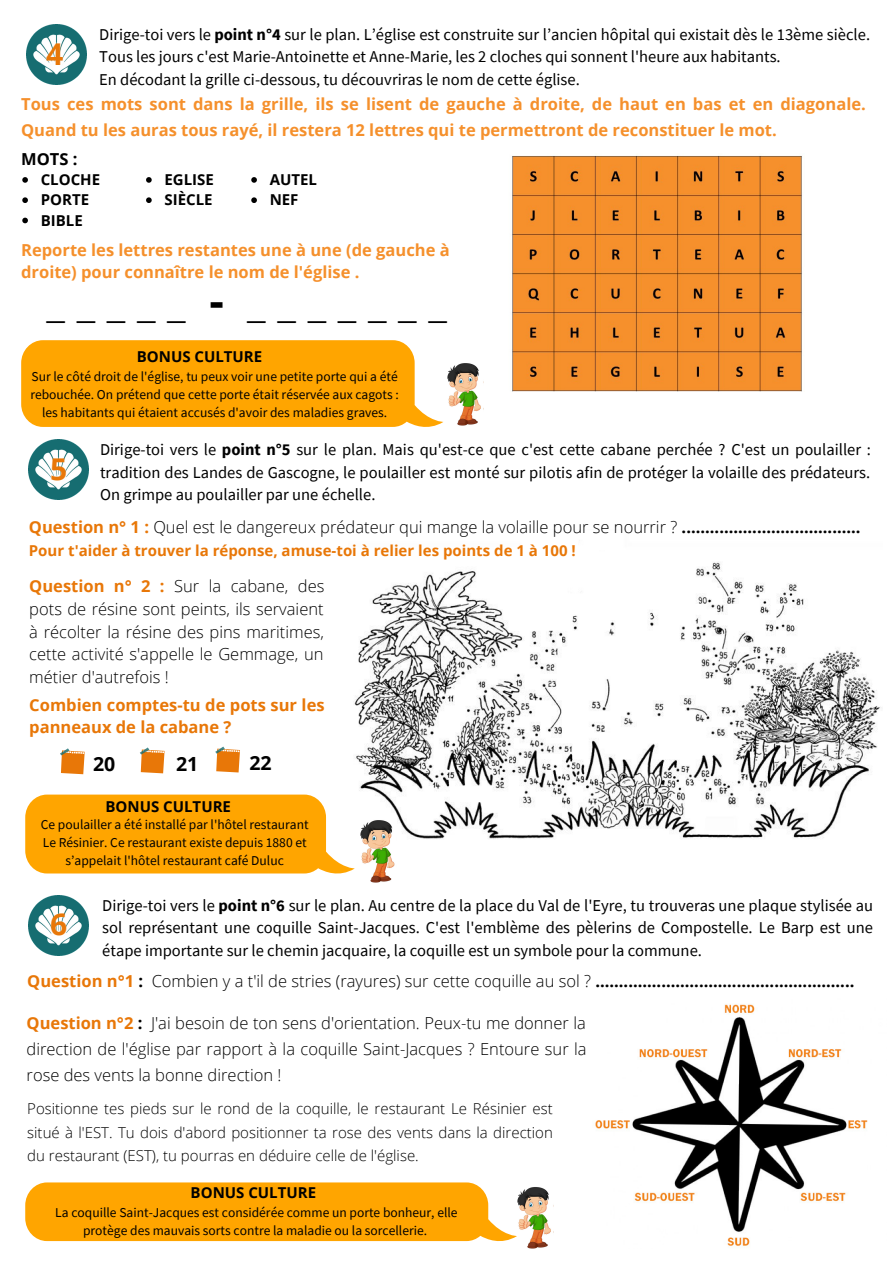
<style>
.page{position:relative;width:894px;height:1264px;background:#fff}
.page>*{position:absolute;margin:0;border:0;box-sizing:border-box;transform-origin:0 0}
.t1{font:300 45px "Open Sans";color:#000}
.t2{font:700 30px "Open Sans";color:#e87708}
.t3{font:700 19.5px "Open Sans";color:#000}
.t4{font:16.5px/22.5px "Source Sans Pro";color:#000;text-align:justify}
.t5{font:300 16.5px/22.5px "Open Sans";color:#000;text-align:justify}
.t6{font:700 16.5px/26px "Open Sans";color:#f5902c}
.t7{font:700 16.5px "Open Sans";color:#000}
.t8{font:700 16.5px/22.5px "Open Sans";color:#e87708}
.t9{font:300 15px/23.7px "Open Sans";color:#000;text-align:justify}
.t10{font:700 15px "Open Sans";color:#000}
.t11{font:700 15px "Open Sans";color:#e87708}
.t12{font:13.5px/18.3px "Source Sans Pro";color:#000;text-align:center}
.s1{font-weight:700}
.s2{font-weight:700;color:#e87708}
.s3{color:#e87708}
.s4{font-weight:300}
</style>
<div class="page">
<img style="left:27px;top:25px;width:59px;height:59px">
<img style="left:29px;top:440px;width:60px;height:59px">
<img style="left:29px;top:895px;width:60px;height:60px">
<svg style="left:21px;top:340px;width:422px;height:87px;background:#ffab12"></svg>
<svg style="left:25px;top:794px;width:330px;height:80px;background:#ffac16"></svg>
<svg style="left:25px;top:1182px;width:492px;height:60px;background:#ffac15"></svg>
<img style="left:349px;top:562px;width:531px;height:288px">
<img style="left:595px;top:1004px;width:273px;height:242px">
<img style="left:447px;top:363px;width:34px;height:62px">
<img style="left:361px;top:816px;width:36px;height:66px">
<img style="left:517px;top:1187px;width:34px;height:61px">
<img style="left:512px;top:155px;width:290px;height:236px">
<svg style="left:22px;top:177px;width:6px;height:6px"></svg>
<svg style="left:22px;top:197px;width:6px;height:6px"></svg>
<svg style="left:22px;top:218px;width:6px;height:5px"></svg>
<svg style="left:146px;top:177px;width:6px;height:6px"></svg>
<svg style="left:146px;top:197px;width:6px;height:6px"></svg>
<svg style="left:251px;top:177px;width:6px;height:6px"></svg>
<svg style="left:251px;top:197px;width:6px;height:6px"></svg>
<svg style="left:60px;top:748px;width:25px;height:26px"></svg>
<svg style="left:140px;top:747px;width:24px;height:26px"></svg>
<svg style="left:215px;top:746px;width:25px;height:26px"></svg>
<p class="t2" style="left:46px;top:33px;width:19px">4</p>
<p class="t4" style="left:99px;top:23px;width:772px">Dirige-toi vers le <span class="s1">point n°4</span> sur le plan. L’église est construite sur l’ancien hôpital qui existait dès le 13ème siècle.<br>Tous les jours c'est Marie-Antoinette et Anne-Marie, les 2 cloches qui sonnent l'heure aux habitants.</p>
<p class="t4" style="left:99px;top:68px;width:482px">En décodant la grille ci-dessous, tu découvriras le nom de cette église.</p>
<p class="t6" style="left:21px;top:91px;width:845px">Tous ces mots sont dans la grille, ils se lisent de gauche à droite, de haut en bas et en diagonale.<br>Quand tu les auras tous rayé, il restera 12 lettres qui te permettront de reconstituer le mot.</p>
<p class="t7" style="left:21px;top:147px;width:58px">MOTS :</p>
<p class="t10" style="left:41px;top:169px;width:61px">CLOCHE</p>
<p class="t10" style="left:41px;top:189px;width:50px">PORTE</p>
<p class="t10" style="left:41px;top:209px;width:44px">BIBLE</p>
<p class="t10" style="left:164px;top:169px;width:51px">EGLISE</p>
<p class="t10" style="left:164px;top:189px;width:50px">SIÈCLE</p>
<p class="t10" style="left:269px;top:169px;width:49px">AUTEL</p>
<p class="t10" style="left:269px;top:189px;width:30px">NEF</p>
<p class="t6" style="left:21px;top:238px;width:430px;line-height:22.5px">Reporte les lettres restantes une à une (de gauche à droite) pour connaître le nom de l'église .</p>
<p class="t1" style="left:46px;top:269px;width:402px">_ _ _ _ _ <span class="s1">-</span> _ _ _ _ _ _ _</p>
<p class="t10" style="left:137px;top:346px;width:127px">BONUS CULTURE</p>
<p class="t12" style="left:30px;top:367px;width:370px">Sur le côté droit de l'église, tu peux voir une petite porte qui a été rebouchée. On prétend que cette porte était réservée aux cagots : les habitants qui étaient accusés d'avoir des maladies graves.</p>
<p class="t4" style="left:100px;top:438px;width:772px">Dirige-toi vers le <span class="s1">point n°5</span> sur le plan. Mais qu'est-ce que c'est cette cabane perchée ? C'est un poulailler : tradition des Landes de Gascogne, le poulailler est monté sur pilotis afin de protéger la volaille des prédateurs.<br>On grimpe au poulailler par une échelle.</p>
<p class="t5" style="left:29px;top:515px;width:833px"><span class="s2">Question n° 1 :</span> Quel est le dangereux prédateur qui mange la volaille pour se nourrir ? <span class="s1">......................................</span></p>
<p class="t2" style="left:50px;top:447px;width:19px">5</p>
<p class="t11" style="left:29px;top:539px;width:548px">Pour t'aider à trouver la réponse, amuse-toi à relier les points de 1 à 100 !</p>
<p class="t5" style="left:29px;top:574px;width:296px"><span class="s2">Question n° 2 :</span> Sur la cabane, des pots de résine sont peints, ils servaient à récolter la résine des pins maritimes, cette activité s'appelle le Gemmage, un métier d'autrefois !</p>
<p class="t8" style="left:29px;top:693px;width:297px">Combien comptes-tu de pots sur les panneaux de la cabane ?</p>
<p class="t3" style="left:93px;top:750px;width:24px">20</p>
<p class="t3" style="left:176px;top:750px;width:24px">21</p>
<p class="t3" style="left:249px;top:749px;width:24px">22</p>
<p class="t10" style="left:105px;top:796px;width:127px">BONUS CULTURE</p>
<p class="t12" style="left:41px;top:814px;width:269px">Ce poulailler a été installé par l'hôtel restaurant<br>Le Résinier. Ce restaurant existe depuis 1880 et s’appelait l'hôtel restaurant café Duluc</p>
<p class="t2" style="left:50px;top:903px;width:19px">6</p>
<p class="t4" style="left:102px;top:893px;width:772px">Dirige-toi vers le <span class="s1">point n°6</span> sur le plan. Au centre de la place du Val de l'Eyre, tu trouveras une plaque stylisée au sol représentant une coquille Saint-Jacques. C'est l'emblème des pèlerins de Compostelle. Le Barp est une étape importante sur le chemin jacquaire, la coquille est un symbole pour la commune.</p>
<p class="t7" style="left:27px;top:969px;width:828px"><span class="s3">Question n°1</span> : <span class="s4">Combien y a t'il de stries (rayures) sur cette coquille au sol ?</span> .......................................................</p>
<p class="t5" style="left:27px;top:1009px;width:561px;line-height:26px"><span class="s2">Question n°2</span> <span class="s1">:</span> J'ai besoin de ton sens d'orientation. Peux-tu me donner la direction de l'église par rapport à la coquille Saint-Jacques ? Entoure sur la rose des vents la bonne direction !</p>
<p class="t9" style="left:27px;top:1096px;width:527px">Positionne tes pieds sur le rond de la coquille, le restaurant Le Résinier est situé à l'EST. Tu dois d'abord positionner ta rose des vents dans la direction du restaurant (EST), tu pourras en déduire celle de l'église.</p>
<p class="t10" style="left:191px;top:1182px;width:127px">BONUS CULTURE</p>
<p class="t12" style="left:55px;top:1202px;width:404px">La coquille Saint-Jacques est considérée comme un porte bonheur, elle protège des mauvais sorts contre la maladie ou la sorcellerie.</p>
</div>
